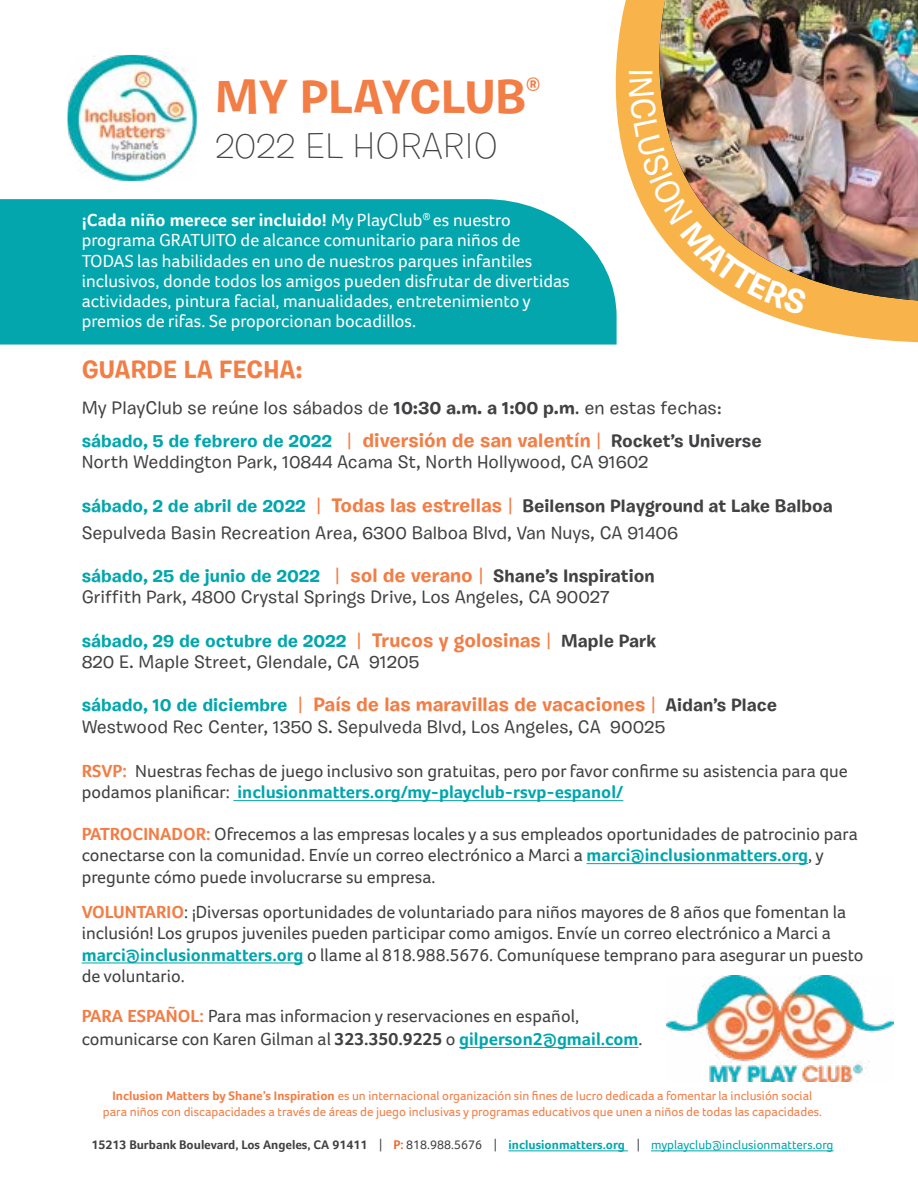
<style>
.page{position:relative;width:918px;height:1188px;background:#fff}
.page>*{position:absolute;margin:0;border:0;box-sizing:border-box;transform-origin:0 0}
.t1{font:700 47.25px "Burbank Small";color:#f27d45}
.t2{font:300 35.85px "Burbank Small";color:#414042}
.t3{font:500 33.75px "Burbank Small";color:#fff}
.t4{font:700 24.9px "Burbank Small";color:#f27d45}
.t5{font:700 19.5px "Burbank Small";color:#f27d45}
.t6{font:500 18.15px "Burbank Small";color:#414042}
.t7{font:18px/21.6px "Foco";color:#414042}
.t8{font:500 18px/21.6px "Burbank Small";color:#414042}
.t9{font:18px/20.2px "Foco";color:#fff}
.t10{font:12.9px/16.5px "Foco";color:#f27d45;text-align:center}
.t11{font:700 12.9px "Foco";color:#414042}
.s1{font-weight:700}
.s2{font-weight:700;color:#00a6ad}
.s3{font-size:19.5px;color:#f27d45}
.s4{font-weight:700;font-size:19.5px;color:#f27d45}
.s5{font-size:18px;color:#00a6ad}
.s6{font-weight:500}
.s7{font-size:18px;color:#414042}
.s8{font-weight:700;color:#f27d45}
.s9{font-weight:400}
.s10{color:#f0672d}
.s11{color:#00a6ad}
.s12{font-weight:400;color:#00a6ad}
</style>
<div class="page">
<div style="left:0;top:199px;width:617px;height:146px;background:#03a6ad"></div>
<hr style="left:233px;top:800px;width:390px;height:1px;background:#00a6ad">
<hr style="left:586px;top:863px;width:222px;height:1px;background:#00a6ad">
<hr style="left:82px;top:963px;width:221px;height:1px;background:#00a6ad">
<hr style="left:459px;top:1047px;width:180px;height:1px;background:#00a6ad">
<hr style="left:509px;top:1151px;width:119px;height:1px;background:#00a6ad">
<hr style="left:651px;top:1151px;width:183px;height:1px;background:#00a6ad">
<svg style="left:524px;top:199px;width:394px;height:143px"></svg>
<svg style="left:574px;top:0;width:344px;height:302px"></svg>
<img style="left:658px;top:0;width:260px;height:301px">
<img style="left:68px;top:55px;width:129px;height:126px">
<img style="left:666px;top:976px;width:227px;height:106px">
<img style="left:628px;top:78px;width:180px;height:237px">
<h1 class="t1" style="left:215px;top:68px;width:327px">MY PLAYCLUB<sup>®</sup></h1>
<h2 class="t2" style="left:215px;top:124px;width:285px">2022 EL HORARIO</h2>
<h3 class="t3" style="left:662px;top:68px;width:11px;rotate:90deg">I</h3>
<p class="t9" style="left:82px;top:210px;width:490px"><span class="s1">¡Cada niño merece ser incluido!</span> My PlayClub<sup>®</sup> es nuestro programa GRATUITO de alcance comunitario para niños de TODAS las habilidades en uno de nuestros parques infantiles inclusivos, donde todos los amigos pueden disfrutar de divertidas actividades, pintura facial, manualidades, entretenimiento y premios de rifas. Se proporcionan bocadillos.</p>
<h3 class="t4" style="left:82px;top:354px;width:223px">GUARDE LA FECHA:</h3>
<p class="t6" style="left:82px;top:396px;width:642px">My PlayClub se reúne los sábados de <span class="s1">10:30 a.m. a 1:00 p.m</span>. en estas fechas:</p>
<p class="t8" style="left:82px;top:430px;width:682px"><span class="s2">sábado, 5 de febrero de 2022</span> <span class="s3">|</span> <span class="s4">diversión de san valentín</span> <span class="s3">|</span> <span class="s1">Rocket’s Universe<br></span>North Weddington Park, 10844 Acama St, North Hollywood, CA 91602</p>
<p class="t8" style="left:82px;top:492px;width:753px;line-height:27px"><span class="s2">sábado, 2 de abril de 2022</span> <span class="s3">|</span> <span class="s4">Todas las estrellas</span> <span class="s3">|</span> <span class="s1">Beilenson Playground at Lake Balboa<br></span>Sepulveda Basin Recreation Area, 6300 Balboa Blvd, Van Nuys, CA 91406</p>
<p class="t8" style="left:82px;top:565px;width:575px"><span class="s2">sábado, 25 de junio de 2022</span> <span class="s3">|</span> <span class="s4">sol de verano</span> <span class="s3">|</span> <span class="s1">Shane’s Inspiration<br></span>Griffith Park, 4800 Crystal Springs Drive, Los Angeles, CA 90027</p>
<p class="t8" style="left:82px;top:630px;width:576px"><span class="s2">sábado, 29 de octubre de 2022</span> <span class="s3">|</span> <span class="s4">Trucos y golosinas</span> <span class="s3">|</span> <span class="s1">Maple Park<br></span>820 E. Maple Street, Glendale, CA 91205</p>
<p class="t5" style="left:82px;top:693px;width:697px"><span class="s5">sábado, 10 de diciembre</span> <span class="s6">|</span> País de las maravillas de vacaciones <span class="s6">|</span> <span class="s7">Aidan’s Place</span></p>
<p class="t8" style="left:82px;top:716px;width:585px">Westwood Rec Center, 1350 S. Sepulveda Blvd, Los Angeles, CA 90025</p>
<p class="t7" style="left:82px;top:760px;width:767px"><span class="s8">RSVP:</span> Nuestras fechas de juego inclusivo son gratuitas, pero por favor confirme su asistencia para que podamos planificar: <span class="s2">inclusionmatters.org/my-playclub-rsvp-espanol/</span></p>
<p class="t7" style="left:82px;top:823px;width:778px"><span class="s8">PATROCINADOR:</span> Ofrecemos a las empresas locales y a sus empleados oportunidades de patrocinio para conectarse con la comunidad. Envíe un correo electrónico a Marci a <span class="s2">marci@inclusionmatters.org</span>, y pregunte cómo puede involucrarse su empresa.</p>
<p class="t7" style="left:82px;top:901px;width:783px"><span class="s8">VOLUNTARIO</span>: ¡Diversas oportunidades de voluntariado para niños mayores de 8 años que fomentan la inclusión! Los grupos juveniles pueden participar como amigos. Envíe un correo electrónico a Marci a <span class="s2">marci@inclusionmatters.org</span> o llame al 818.988.5676. Comuníquese temprano para asegurar un puesto de voluntario.</p>
<p class="t7" style="left:82px;top:1004px;width:562px;line-height:23.5px"><span class="s8">PARA ESPAÑOL:</span> Para mas informacion y reservaciones en español, comunicarse con Karen Gilman al <span class="s1">323.350.9225</span> o <span class="s2">gilperson2@gmail.com</span>.</p>
<p class="t10" style="left:103px;top:1087px;width:721px"><span class="s1">Inclusion Matters by Shane’s Inspiration</span> es un internacional organización sin fines de lucro dedicada a fomentar la inclusión social para niños con discapacidades a través de áreas de juego inclusivas y programas educativos que unen a niños de todas las capacidades.</p>
<p class="t11" style="left:91px;top:1137px;width:744px">15213 Burbank Boulevard, Los Angeles, CA 91411 <span class="s9">|</span> <span class="s10">P:</span> <span class="s9">818.988.5676 |</span> <span class="s11">inclusionmatters.org</span> <span class="s9">|</span> <span class="s12">myplayclub@inclusionmatters.org</span></p>
</div>
